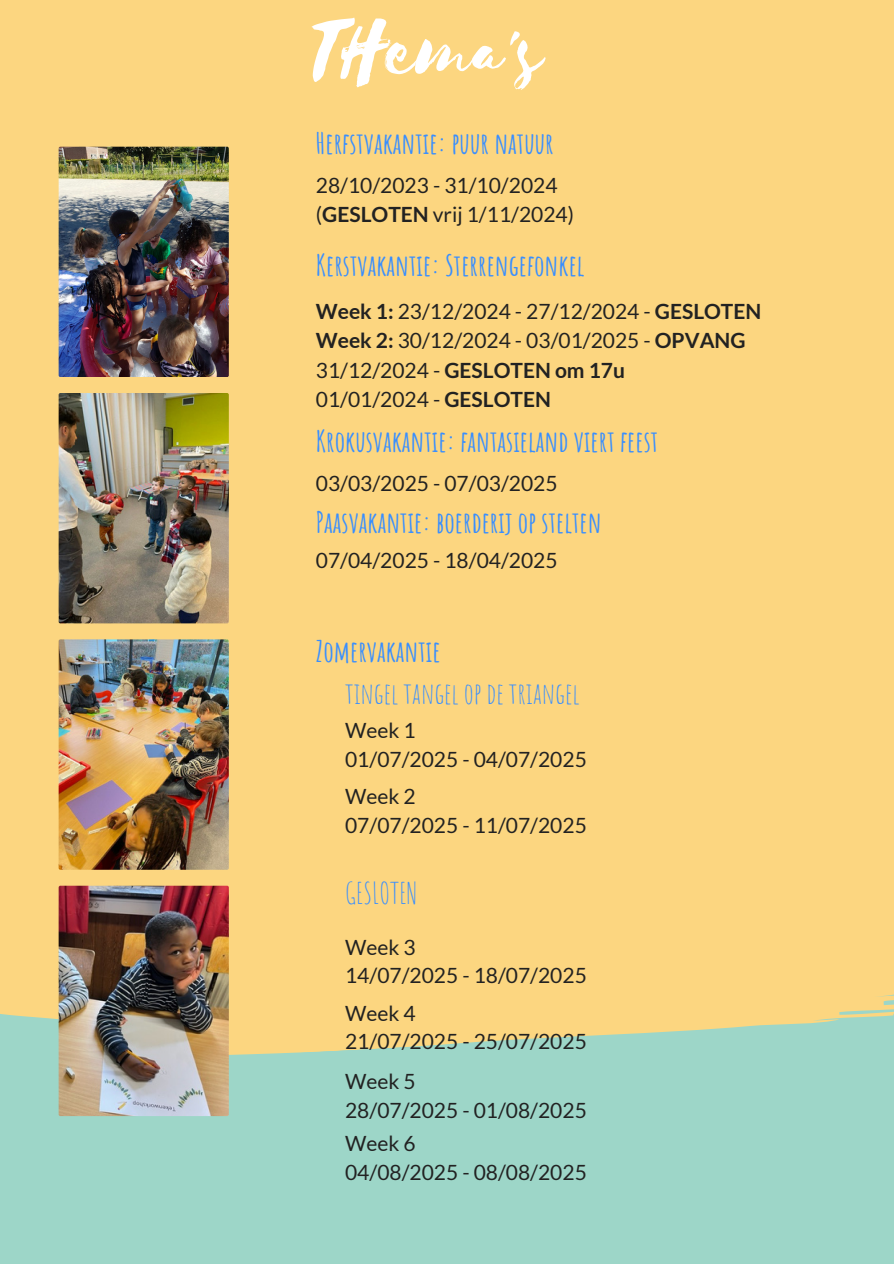
<style>
.page{position:relative;width:894px;height:1264px;background:#fff}
.page>*{position:absolute;margin:0;border:0;box-sizing:border-box;transform-origin:0 0}
.t1{font:90.15px "Selima";color:#fff}
.t2{font:700 28.95px "Amatic SC";color:#388eff}
.t3{font:28.95px "Amatic SC";color:#388eff}
.t4{font:21px "Lato";color:#222}
.t5{font:700 21px "Lato";color:#222}
.s1{font-weight:700}
.s2{font-weight:400}
</style>
<div class="page">
<div style="left:0;top:0;width:893px;height:1263px;background:#9dd6c8"></div>
<div style="left:0;top:1px;width:893px;height:992px;background:#fcd680"></div>
<svg style="left:0;top:773px;width:893px;height:298px"></svg>
<img style="left:59px;top:885px;width:170px;height:230px;border-radius:2px">
<img style="left:59px;top:639px;width:170px;height:230px;border-radius:2px">
<img style="left:59px;top:147px;width:170px;height:230px;border-radius:2px">
<img style="left:59px;top:393px;width:170px;height:230px;border-radius:2px">
<p class="t1" style="left:309px;top:3px;width:236px">THema's</p>
<h3 class="t2" style="left:316px;top:124px;width:239px">Herfstvakantie: puur natuur</h3>
<p class="t4" style="left:316px;top:172px;width:243px">28/10/2023 - 31/10/2024</p>
<p class="t4" style="left:316px;top:202px;width:259px">(<span class="s1">GESLOTEN</span> vrij 1/11/2024)</p>
<p class="t2" style="left:316px;top:246px;width:270px">Kerstvakantie: Sterrengefonkel</p>
<p class="t4" style="left:316px;top:298px;width:447px"><span class="s1">Week 1:</span> 23/12/2024 - 27/12/2024 - <span class="s1">GESLOTEN</span></p>
<p class="t4" style="left:316px;top:327px;width:431px"><span class="s1">Week 2:</span> 30/12/2024 - 03/01/2025 - <span class="s1">OPVANG</span></p>
<p class="t5" style="left:316px;top:357px;width:310px"><span class="s2">31/12/2024 -</span> GESLOTEN om 17u</p>
<h3 class="t4" style="left:316px;top:386px;width:236px">01/01/2024 - <span class="s1">GESLOTEN</span></h3>
<p class="t2" style="left:316px;top:422px;width:344px">Krokusvakantie: fantasieland viert feest</p>
<p class="t4" style="left:316px;top:470px;width:243px">03/03/2025 - 07/03/2025</p>
<h3 class="t2" style="left:316px;top:504px;width:287px">Paasvakantie: boerderij op stelten</h3>
<h2 class="t4" style="left:316px;top:547px;width:243px">07/04/2025 - 18/04/2025</h2>
<p class="t2" style="left:316px;top:632px;width:126px">Zomervakantie</p>
<p class="t3" style="left:345px;top:674px;width:236px">tingel tangel op de triangel</p>
<h3 class="t4" style="left:345px;top:717px;width:72px">Week 1</h3>
<h4 class="t4" style="left:345px;top:746px;width:243px">01/07/2025 - 04/07/2025</h4>
<p class="t4" style="left:345px;top:783px;width:72px">Week 2</p>
<p class="t4" style="left:345px;top:812px;width:243px">07/07/2025 - 11/07/2025</p>
<p class="t3" style="left:345px;top:875px;width:74px">GESLOTEN</p>
<p class="t4" style="left:345px;top:934px;width:72px">Week 3</p>
<p class="t4" style="left:345px;top:962px;width:243px">14/07/2025 - 18/07/2025</p>
<p class="t4" style="left:345px;top:999px;width:72px">Week 4</p>
<p class="t4" style="left:345px;top:1028px;width:243px">21/07/2025 - 25/07/2025</p>
<p class="t4" style="left:345px;top:1068px;width:72px">Week 5</p>
<p class="t4" style="left:345px;top:1096px;width:243px">28/07/2025 - 01/08/2025</p>
<p class="t4" style="left:345px;top:1130px;width:72px">Week 6</p>
<p class="t4" style="left:345px;top:1158px;width:243px">04/08/2025 - 08/08/2025</p>
</div>
